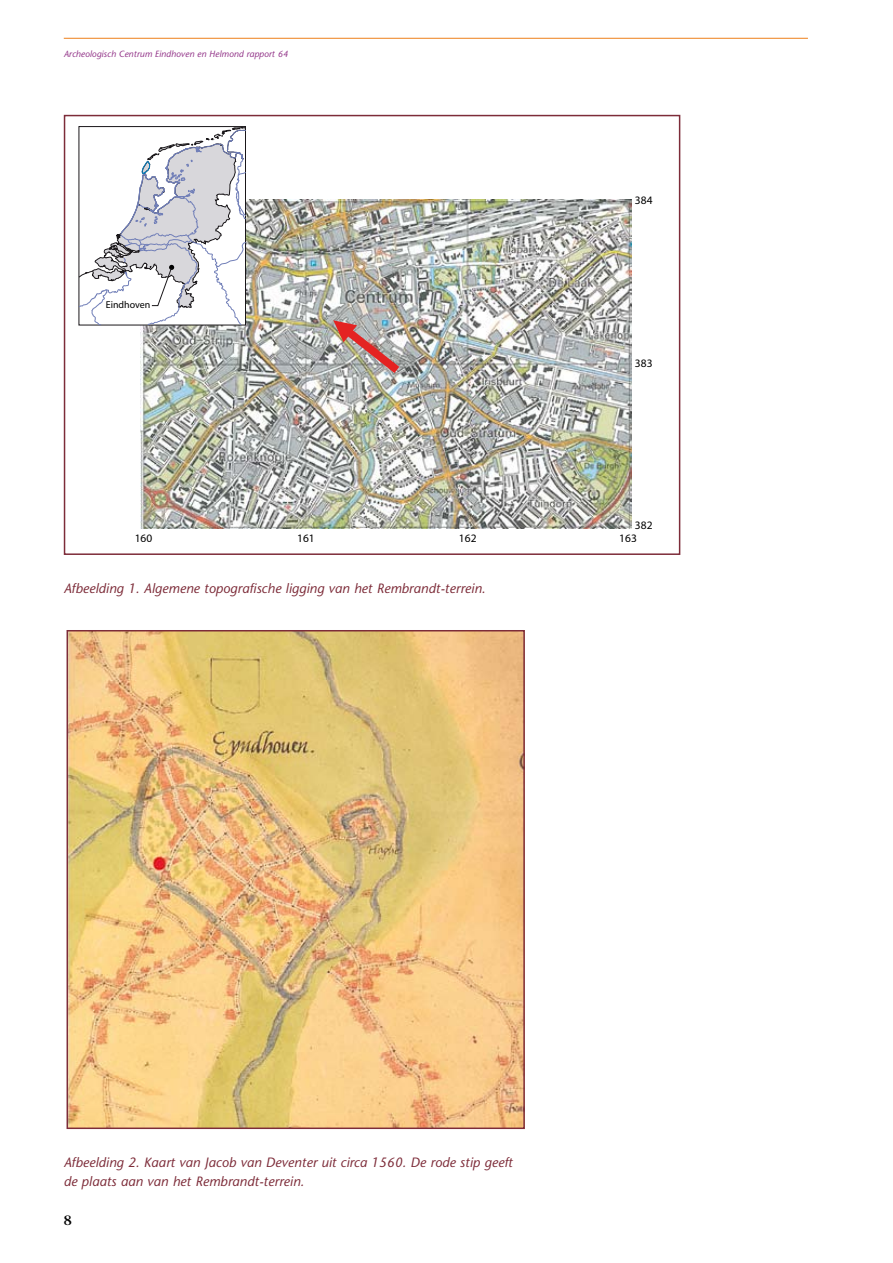
<style>
.page{position:relative;width:893px;height:1263px;background:#fff}
.page>*{position:absolute;margin:0;border:0;box-sizing:border-box;transform-origin:0 0}
.t1{font:italic 13.5px/19.2px "Stone Sans";letter-spacing:.005em;color:#7d2c39}
.t2{font:600 13.5px "Stone Serif";color:#000}
.t3{font:11.4px "Myriad";color:#000}
.t4{font:10.05px "Myriad";color:#000}
.t5{font:italic 9px "Stone Sans";letter-spacing:.005em;color:#933589}
</style>
<div class="page">
<img style="left:140px;top:200px;width:491px;height:329px">
<img style="left:333px;top:320px;width:66px;height:53px">
<svg style="left:79px;top:126px;width:167px;height:199px"></svg>
<div style="left:64px;top:115px;width:616px;height:440px;border:2px solid #7d2c39"></div>
<img style="left:70px;top:633px;width:452px;height:493px">
<div style="left:67px;top:630px;width:458px;height:499px;border:2px solid #7d2c39"></div>
<hr style="left:64px;top:38px;width:744px;height:1px;background:#ee801b">
<p class="t5" style="left:64px;top:49px;width:226px">Archeologisch Centrum Eindhoven en Helmond rapport 64</p>
<p class="t4" style="left:106px;top:300px;width:46px">Eindhoven</p>
<p class="t3" style="left:635px;top:195px;width:19px">384</p>
<p class="t3" style="left:635px;top:357px;width:19px">383</p>
<p class="t3" style="left:635px;top:520px;width:19px">382</p>
<p class="t3" style="left:135px;top:532px;width:19px">160</p>
<p class="t3" style="left:297px;top:532px;width:19px">161</p>
<p class="t3" style="left:459px;top:532px;width:19px">162</p>
<p class="t3" style="left:619px;top:532px;width:19px">163</p>
<p class="t1" style="left:64px;top:579px;width:423px">Afbeelding 1. Algemene topografische ligging van het Rembrandt-terrein.</p>
<p class="t1" style="left:64px;top:1153px;width:450px">Afbeelding 2. Kaart van Jacob van Deventer uit circa 1560. De rode stip geeft de plaats aan van het Rembrandt-terrein.</p>
<p class="t2" style="left:64px;top:1212px;width:10px">8</p>
</div>
